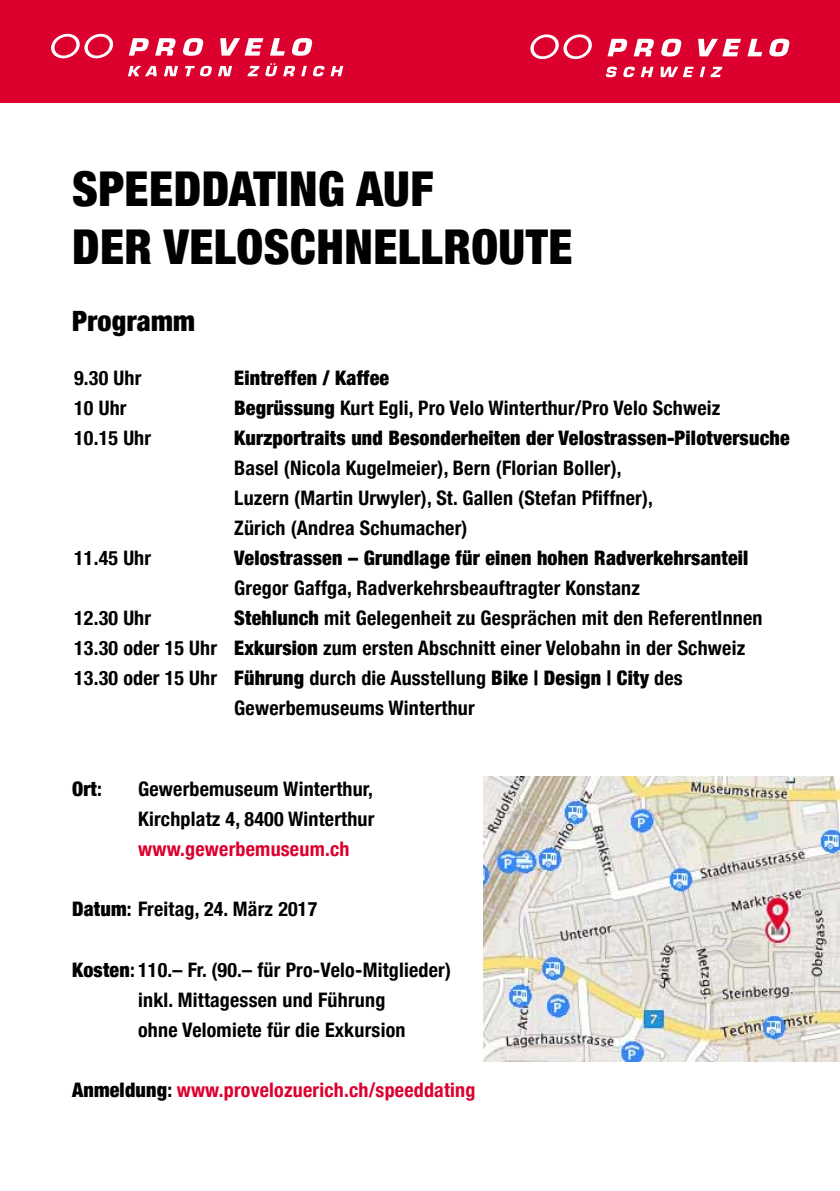
<style>
.page{position:relative;width:840px;height:1191px;background:#fff}
.page>*{position:absolute;margin:0;border:0;box-sizing:border-box;transform-origin:0 0}
.t1{font:900 condensed 48px/57.6px "Helvetica Neue";letter-spacing:.01em;color:#000}
.t2{font:900 condensed 28px "Helvetica Neue";color:#000}
.t3{font:700 condensed 20px/30px "Helvetica Neue";letter-spacing:.01em;color:#000}
.t4{font:900 condensed 20px "Helvetica Neue";letter-spacing:.01em;color:#000}
.t5{font:700 condensed 20px "Helvetica Neue";letter-spacing:.01em;color:#dc002e}
.s1{font-weight:900}
.s2{font-weight:700}
.s3{font-weight:900;color:#000}
.s4{color:#000}
</style>
<div class="page">
<div style="left:0;top:0;width:839px;height:103px;background:#dc002e"></div>
<svg style="left:128px;top:66px;width:29px;height:10px"></svg>
<svg style="left:164px;top:66px;width:14px;height:10px"></svg>
<svg style="left:185px;top:66px;width:27px;height:10px"></svg>
<svg style="left:218px;top:66px;width:14px;height:10px"></svg>
<svg style="left:247px;top:66px;width:12px;height:10px"></svg>
<svg style="left:265px;top:63px;width:12px;height:13px"></svg>
<svg style="left:283px;top:66px;width:12px;height:10px"></svg>
<svg style="left:301px;top:66px;width:42px;height:10px"></svg>
<svg style="left:220px;top:38px;width:43px;height:18px"></svg>
<svg style="left:270px;top:38px;width:15px;height:18px"></svg>
<svg style="left:291px;top:38px;width:21px;height:18px"></svg>
<svg style="left:129px;top:38px;width:20px;height:18px"></svg>
<svg style="left:155px;top:38px;width:21px;height:18px"></svg>
<svg style="left:182px;top:38px;width:22px;height:18px"></svg>
<svg style="left:51px;top:34px;width:62px;height:24px"></svg>
<img style="left:483px;top:777px;width:356px;height:284px">
<svg style="left:605px;top:67px;width:48px;height:10px"></svg>
<svg style="left:660px;top:67px;width:33px;height:10px"></svg>
<svg style="left:699px;top:67px;width:23px;height:10px"></svg>
<svg style="left:697px;top:39px;width:43px;height:17px"></svg>
<svg style="left:747px;top:39px;width:14px;height:17px"></svg>
<svg style="left:768px;top:39px;width:21px;height:17px"></svg>
<svg style="left:607px;top:39px;width:20px;height:17px"></svg>
<svg style="left:633px;top:39px;width:21px;height:17px"></svg>
<svg style="left:660px;top:39px;width:22px;height:18px"></svg>
<svg style="left:530px;top:34px;width:62px;height:25px"></svg>
<h1 class="t1" style="left:72px;top:157px;width:501px">Speeddating auf<br>der Veloschnellroute</h1>
<h2 class="t2" style="left:72px;top:298px;width:124px">Programm</h2>
<p class="t3" style="left:74px;top:361px;width:122px">9.30 Uhr <span class="s1">E</span></p>
<p class="t4" style="left:244px;top:361px;width:146px">intreffen / Kaffee</p>
<p class="t3" style="left:74px;top:391px;width:54px">10 Uhr</p>
<p class="t3" style="left:234px;top:391px;width:487px"><span class="s1">Begrüssung</span> Kurt Egli, Pro Velo Winterthur/Pro Velo Schweiz</p>
<p class="t3" style="left:74px;top:421px;width:79px">10.15 Uhr</p>
<p class="t4" style="left:234px;top:421px;width:556px">Kurzportraits und Besonderheiten der Velostrassen-Pilotversuche</p>
<p class="t3" style="left:234px;top:451px;width:420px">Basel (Nicola Kugelmeier), Bern (Florian Boller),<br>Luzern (Martin Urwyler), St. Gallen (Stefan Pfiffner),<br>Zürich (Andrea Schumacher)</p>
<p class="t3" style="left:74px;top:541px;width:79px">11.45 Uhr</p>
<p class="t4" style="left:234px;top:541px;width:515px">Velostrassen – Grundlage für einen hohen Radverkehrsanteil</p>
<p class="t3" style="left:234px;top:571px;width:407px">Gregor Gaffga, Radverkehrsbeauftragter Konstanz</p>
<p class="t3" style="left:74px;top:601px;width:79px">12.30 Uhr</p>
<p class="t3" style="left:234px;top:601px;width:529px"><span class="s1">Stehlunch</span> mit Gelegenheit zu Gesprächen mit den ReferentInnen</p>
<p class="t3" style="left:74px;top:631px;width:672px">13.30 oder 15 Uhr <span class="s1">Exkursion</span> zum ersten Abschnitt einer Velobahn in der Schweiz</p>
<p class="t3" style="left:74px;top:661px;width:610px">13.30 oder 15 Uhr <span class="s1">Führung</span> durch die Ausstellung <span class="s1">Bike | Design | City</span> des</p>
<p class="t3" style="left:234px;top:691px;width:242px">Gewerbemuseums Winterthur</p>
<p class="t4" style="left:72px;top:773px;width:31px">Ort<span class="s2">:</span></p>
<p class="t3" style="left:138px;top:773px;width:238px">Gewerbemuseum Winterthur,<br>Kirchplatz 4, 8400 Winterthur</p>
<p class="t5" style="left:138px;top:832px;width:213px">www.gewerbemuseum.ch</p>
<p class="t3" style="left:72px;top:893px;width:247px"><span class="s1">Datum</span>: Freitag, 24. März 2017</p>
<p class="t3" style="left:138px;top:953px;width:314px;text-indent:-66px"><span class="s1">Kosten</span>: 110.– Fr. (90.– für Pro-Velo-Mitglieder) inkl. Mittagessen und Führung<br>ohne Velomiete für die Exkursion</p>
<p class="t5" style="left:72px;top:1072px;width:404px"><span class="s3">Anmeldung</span><span class="s4">:</span> www.provelozuerich.ch/speeddating</p>
</div>
